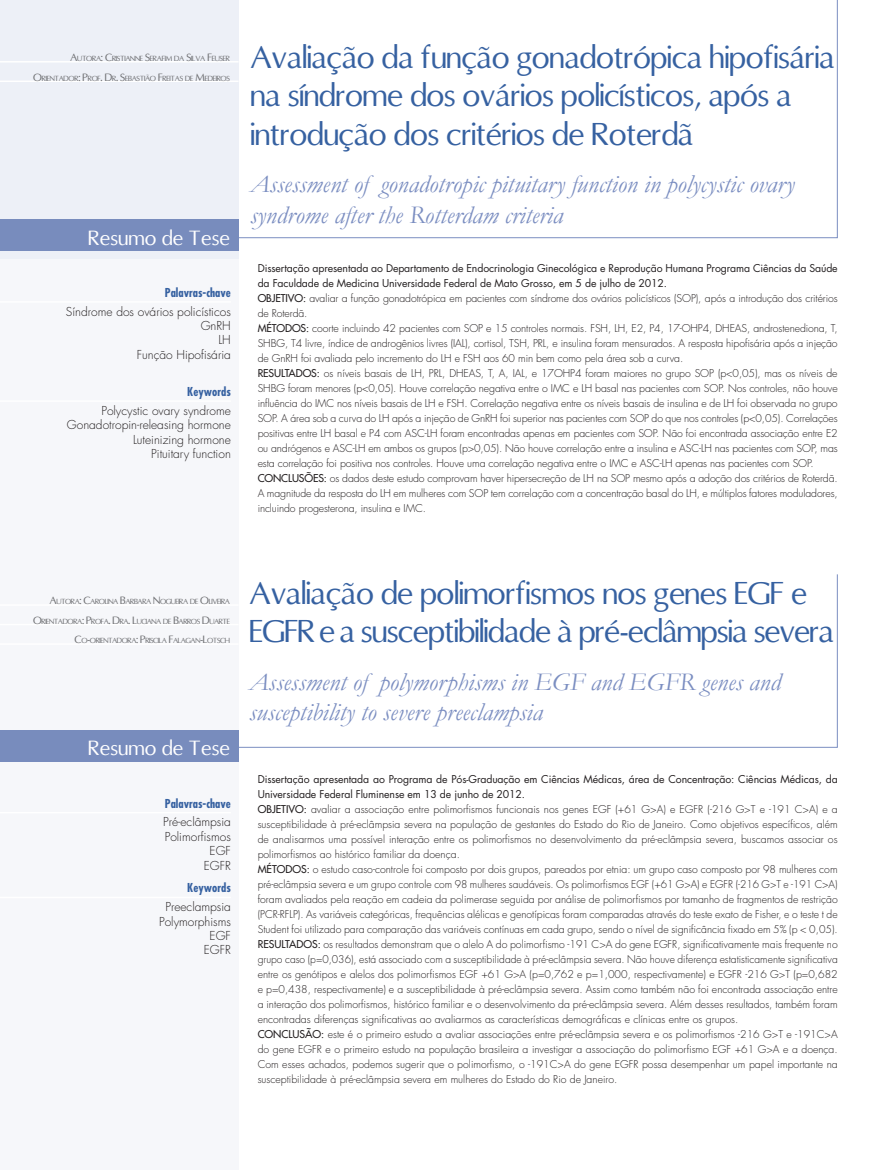
<style>
.page{position:relative;width:893px;height:1170px;background:#fff}
.page>*{position:absolute;margin:0;border:0;box-sizing:border-box;transform-origin:0 0}
._02_0_título{font:30px/38.2px "Omni";letter-spacing:-.02em;color:#3661a1}
._02_1_título_inglês{font:italic 25.5px/30.6px "Garamond";color:#7b8ec1}
._01_0_seção{font:19.5px "Omni";color:#fff}
._07_2_keywords{font:300 12px "Futura Std";color:#231f20}
._07_1_palavras-chave{font:300 12px "Futura Std";color:#231f20}
._07_0_palavras_keywo{font:700 condensed 12px "Futura Std";color:#3661a1}
._06_1_resumo{font:300 10.5px/15px "Futura Std";letter-spacing:-.01em;color:#231f20;text-align:justify}
._06_1_resumo-2{font:10.5px/15px "Futura Std";letter-spacing:-.01em;color:#231f20}
._03_0_autores{font:7.05px "Omni";letter-spacing:-.055em;color:#6c6d70}
.s1{font-size:10.05px}
.s2{font-weight:500}
</style>
<div class="page">
<div style="left:0;top:0;width:239px;height:323px;background:#edf0f7"></div>
<div style="left:0;top:259px;width:239px;height:478px;background:#f6f7fa"></div>
<div style="left:0;top:769px;width:239px;height:400px;background:#f6f7fa"></div>
<svg style="left:239px;top:0;width:599px;height:238px"></svg>
<svg style="left:239px;top:574px;width:599px;height:174px"></svg>
<hr style="left:0;top:61px;width:239px;height:2px;background:#fff">
<hr style="left:0;top:81px;width:239px;height:1px;background:#fff">
<hr style="left:0;top:604px;width:239px;height:1px;background:#fff">
<hr style="left:0;top:623px;width:239px;height:2px;background:#fff">
<hr style="left:0;top:643px;width:239px;height:1px;background:#fff">
<hr style="left:0;top:301px;width:231px;height:1px;background:#fff">
<hr style="left:0;top:400px;width:231px;height:2px;background:#fff">
<hr style="left:0;top:811px;width:231px;height:2px;background:#fff">
<hr style="left:0;top:896px;width:231px;height:2px;background:#fff">
<div style="left:0;top:219px;width:239px;height:32px;background:#788cbd"></div>
<div style="left:0;top:729px;width:239px;height:32px;background:#788cbd"></div>
<p class="_03_0_autores" style="left:70px;top:54px;width:161px"><span class="s1">A</span>UTORA<span class="s1">: C</span>RISTIANNE <span class="s1">S</span>ERAFIM DA <span class="s1">S</span>ILVA <span class="s1">F</span>EUSER</p>
<p class="_03_0_autores" style="left:33px;top:74px;width:198px"><span class="s1">O</span>RIENTADOR<span class="s1">: P</span>ROF<span class="s1">. D</span>R<span class="s1">. S</span>EBASTIÃO <span class="s1">F</span>REITAS DE <span class="s1">M</span>EDEIROS</p>
<p class="_01_0_seção" style="left:88px;top:225px;width:143px">Resumo de Tese</p>
<p class="_07_0_palavras_keywo" style="left:165px;top:285px;width:67px">Palavras-chave</p>
<p class="_07_1_palavras-chave" style="left:66px;top:304px;width:166px">Síndrome dos ovários policísticos</p>
<p class="_07_1_palavras-chave" style="left:201px;top:318px;width:32px">GnRH</p>
<p class="_07_1_palavras-chave" style="left:218px;top:333px;width:14px">LH</p>
<p class="_07_1_palavras-chave" style="left:137px;top:347px;width:96px">Função Hipofisária</p>
<p class="_07_0_palavras_keywo" style="left:187px;top:384px;width:45px">Keywords</p>
<p class="_07_2_keywords" style="left:101px;top:403px;width:131px">Polycystic ovary syndrome</p>
<p class="_07_2_keywords" style="left:67px;top:417px;width:165px">Gonadotropin-releasing hormone</p>
<p class="_07_2_keywords" style="left:133px;top:432px;width:99px">Luteinizing hormone</p>
<p class="_07_2_keywords" style="left:151px;top:446px;width:81px">Pituitary function</p>
<p class="_02_0_título" style="left:250px;top:38px;width:586px">Avaliação da função gonadotrópica hipofisária na síndrome dos ovários policísticos, após a introdução dos critérios de Roterdã</p>
<p class="_02_1_título_inglês" style="left:250px;top:168px;width:546px">Assessment of gonadotropic pituitary function in polycystic ovary syndrome after the Rotterdam criteria</p>
<p class="_06_1_resumo-2" style="left:258px;top:261px;width:581px">Dissertação apresentada ao Departamento de Endocrinologia Ginecológica e Reprodução Humana Programa Ciências da Saúde da Faculdade de Medicina Universidade Federal de Mato Grosso, em 5 de julho de 2012.</p>
<p class="_06_1_resumo" style="left:258px;top:291px;width:581px"><span class="s2">OBJETIVO:</span> avaliar a função gonadotrópica em pacientes com síndrome dos ovários policísticos (SOP), após a introdução dos critérios de Roterdã.</p>
<p class="_06_1_resumo" style="left:258px;top:321px;width:582px"><span class="s2">MÉTODOS:</span> coorte incluindo 42 pacientes com SOP e 15 controles normais. FSH, LH, E2, P4, 17-OHP4, DHEAS, androstenediona, T, SHBG, T4 livre, índice de androgênios livres (IAL), cortisol, TSH, PRL, e insulina foram mensurados. A resposta hipofisária após a injeção de GnRH foi avaliada pelo incremento do LH e FSH aos 60 min bem como pela área sob a curva.</p>
<p class="_06_1_resumo" style="left:258px;top:366px;width:582px"><span class="s2">RESULTADOS:</span> os níveis basais de LH, PRL, DHEAS, T, A, IAL, e 17OHP4 foram maiores no grupo SOP (p&lt;0,05), mas os níveis de SHBG foram menores (p&lt;0,05). Houve correlação negativa entre o IMC e LH basal nas pacientes com SOP. Nos controles, não houve influência do IMC nos níveis basais de LH e FSH. Correlação negativa entre os níveis basais de insulina e de LH foi observada no grupo SOP. A área sob a curva do LH após a injeção de GnRH foi superior nas pacientes com SOP do que nos controles (p&lt;0,05). Correlações positivas entre LH basal e P4 com ASC-LH foram encontradas apenas em pacientes com SOP. Não foi encontrada associação entre E2 ou andrógenos e ASC-LH em ambos os grupos (p&gt;0,05). Não houve correlação entre a insulina e ASC-LH nas pacientes com SOP, mas esta correlação foi positiva nos controles. Houve uma correlação negativa entre o IMC e ASC-LH apenas nas pacientes com SOP.</p>
<p class="_06_1_resumo" style="left:258px;top:471px;width:582px"><span class="s2">CONCLUSÕES:</span> os dados deste estudo comprovam haver hipersecreção de LH na SOP mesmo após a adoção dos critérios de Roterdã.<br>A magnitude da resposta do LH em mulheres com SOP tem correlação com a concentração basal do LH, e múltiplos fatores moduladores, incluindo progesterona, insulina e IMC.</p>
<p class="_03_0_autores" style="left:49px;top:597px;width:182px"><span class="s1">A</span>UTORA<span class="s1">: C</span>AROLINA <span class="s1">B</span>ARBARA <span class="s1">N</span>OGUEIRA DE <span class="s1">O</span>LIVEIRA</p>
<p class="_03_0_autores" style="left:33px;top:616px;width:198px"><span class="s1">O</span>RIENTADORA<span class="s1">: P</span>ROFA<span class="s1">. D</span>RA<span class="s1">. L</span>UCIANA DE <span class="s1">B</span>ARROS <span class="s1">D</span>UARTE</p>
<p class="_03_0_autores" style="left:75px;top:636px;width:157px"><span class="s1">C</span>O<span class="s1">-</span>ORIENTADORA<span class="s1">: P</span>RISCILA <span class="s1">F</span>ALAGAN<span class="s1">-L</span>OTSCH</p>
<p class="_01_0_seção" style="left:88px;top:736px;width:143px">Resumo de Tese</p>
<p class="_07_0_palavras_keywo" style="left:165px;top:795px;width:67px">Palavras-chave</p>
<p class="_07_2_keywords" style="left:163px;top:814px;width:69px">Pré-eclâmpsia</p>
<p class="_07_2_keywords" style="left:165px;top:829px;width:68px">Polimorfismos</p>
<p class="_07_2_keywords" style="left:210px;top:843px;width:23px">EGF</p>
<p class="_07_2_keywords" style="left:204px;top:857px;width:29px">EGFR</p>
<p class="_07_0_palavras_keywo" style="left:187px;top:880px;width:45px">Keywords</p>
<p class="_07_2_keywords" style="left:165px;top:899px;width:67px">Preeclampsia</p>
<p class="_07_2_keywords" style="left:159px;top:913px;width:73px">Polymorphisms</p>
<p class="_07_2_keywords" style="left:210px;top:928px;width:23px">EGF</p>
<p class="_07_2_keywords" style="left:204px;top:942px;width:29px">EGFR</p>
<p class="_02_0_título" style="left:249px;top:574px;width:587px">Avaliação de polimorfismos nos genes EGF e<br>EGFR e a susceptibilidade à pré-eclâmpsia severa</p>
<p class="_02_1_título_inglês" style="left:249px;top:666px;width:533px">Assessment of polymorphisms in EGF and EGFR genes and susceptibility to severe preeclampsia</p>
<p class="_06_1_resumo-2" style="left:258px;top:771px;width:582px">Dissertação apresentada ao Programa de Pós-Graduação em Ciências Médicas, área de Concentração: Ciências Médicas, da<br>Universidade Federal Fluminense em 13 de junho de 2012.</p>
<p class="_06_1_resumo" style="left:258px;top:802px;width:582px"><span class="s2">OBJETIVO:</span> avaliar a associação entre polimorfismos funcionais nos genes EGF (+61 G&gt;A) e EGFR (-216 G&gt;T e -191 C&gt;A) e a susceptibilidade à pré-eclâmpsia severa na população de gestantes do Estado do Rio de Janeiro. Como objetivos específicos, além de analisarmos uma possível interação entre os polimorfismos no desenvolvimento da pré-eclâmpsia severa, buscamos associar os polimorfismos ao histórico familiar da doença.</p>
<p class="_06_1_resumo" style="left:258px;top:862px;width:582px"><span class="s2">MÉTODOS:</span> o estudo caso-controle foi composto por dois grupos, pareados por etnia: um grupo caso composto por 98 mulheres com pré-eclâmpsia severa e um grupo controle com 98 mulheres saudáveis. Os polimorfismos EGF (+61 G&gt;A) e EGFR (-216 G&gt;T e -191 C&gt;A) foram avaliados pela reação em cadeia da polimerase seguida por análise de polimorfismos por tamanho de fragmentos de restrição (PCR-RFLP). As variáveis categóricas, frequências alélicas e genotípicas foram comparadas através do teste exato de Fisher, e o teste t de Student foi utilizado para comparação das variáveis contínuas em cada grupo, sendo o nível de significância fixado em 5% (p &lt; 0,05).</p>
<p class="_06_1_resumo" style="left:258px;top:937px;width:582px"><span class="s2">RESULTADOS:</span> os resultados demonstram que o alelo A do polimorfismo -191 C&gt;A do gene EGFR, significativamente mais frequente no grupo caso (p=0,036), está associado com a susceptibilidade à pré-eclâmpsia severa. Não houve diferença estatisticamente significativa entre os genótipos e alelos dos polimorfismos EGF +61 G&gt;A (p=0,762 e p=1,000, respectivamente) e EGFR -216 G&gt;T (p=0,682 e p=0,438, respectivamente) e a susceptibilidade à pré-eclâmpsia severa. Assim como também não foi encontrada associação entre a interação dos polimorfismos, histórico familiar e o desenvolvimento da pré-eclâmpsia severa. Além desses resultados, também foram encontradas diferenças significativas ao avaliarmos as características demográficas e clínicas entre os grupos.</p>
<p class="_06_1_resumo" style="left:258px;top:1027px;width:582px"><span class="s2">CONCLUSÃO:</span> este é o primeiro estudo a avaliar associações entre pré-eclâmpsia severa e os polimorfismos -216 G&gt;T e -191C&gt;A do gene EGFR e o primeiro estudo na população brasileira a investigar a associação do polimorfismo EGF +61 G&gt;A e a doença.<br>Com esses achados, podemos sugerir que o polimorfismo, o -191C&gt;A do gene EGFR possa desempenhar um papel importante na susceptibilidade à pré-eclâmpsia severa em mulheres do Estado do Rio de Janeiro.</p>
</div>
